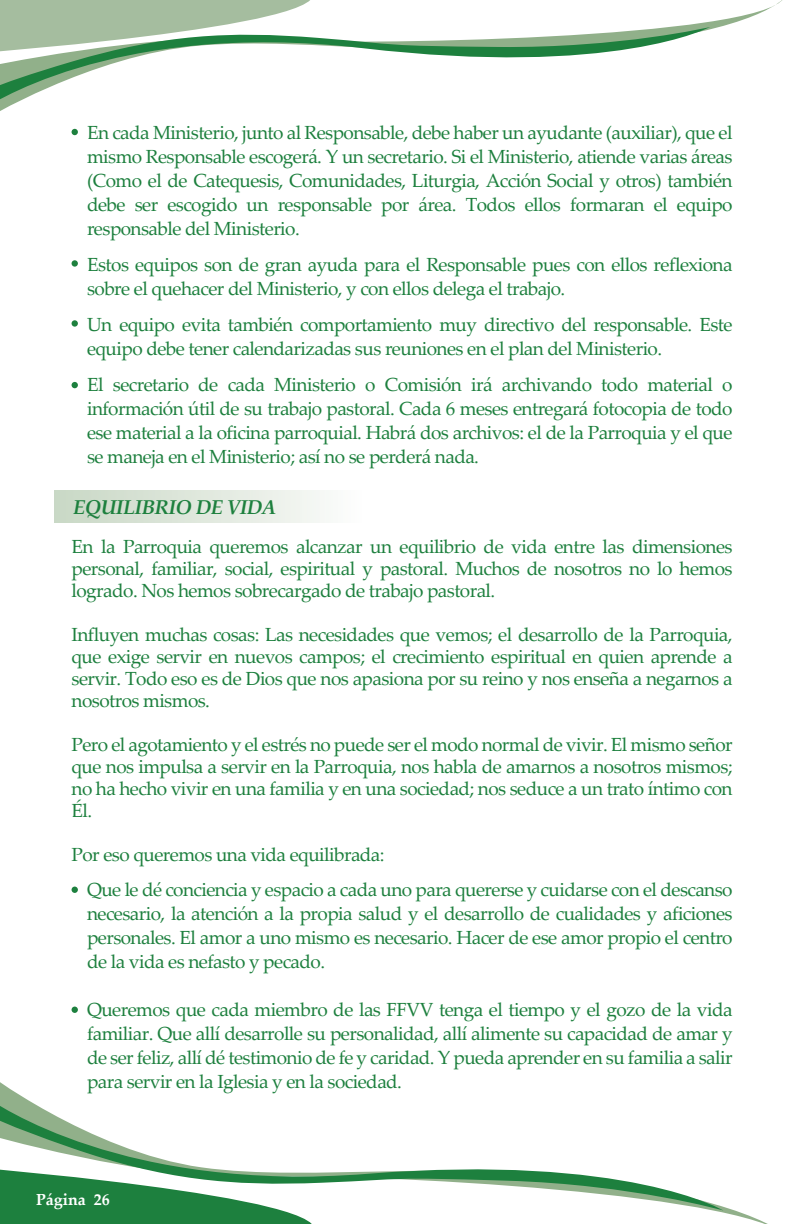
<style>
.page{position:relative;width:792px;height:1224px;background:#fff}
.page>*{position:absolute;margin:0;border:0;box-sizing:border-box;transform-origin:0 0}
.t1{font:italic 700 20px "Palatino Linotype";letter-spacing:-.03em;color:#1d803e}
.t2{font:19px/24px "Palatino Linotype";letter-spacing:-.03em;color:#1d803e;text-align:justify}
.t3{font:700 16px "Palatino Linotype";color:#fff}
</style>
<div class="page">
<svg style="left:0;top:0;width:783px;height:111px"></svg>
<svg style="left:0;top:19px;width:710px;height:91px"></svg>
<svg style="left:0;top:1082px;width:768px;height:142px"></svg>
<svg style="left:0;top:1094px;width:723px;height:117px"></svg>
<div style="left:54px;top:491px;width:308px;height:32px;background:linear-gradient(to right,#c8d7c4,#fcfcfb)"></div>
<svg style="left:72px;top:129px;width:6px;height:6px"></svg>
<div style="left:72px;top:260px;width:6px;height:7px;background:#1d803e;border-radius:50%"></div>
<div style="left:72px;top:320px;width:6px;height:7px;background:#1d803e;border-radius:50%"></div>
<svg style="left:72px;top:382px;width:6px;height:6px"></svg>
<svg style="left:72px;top:887px;width:6px;height:6px"></svg>
<svg style="left:72px;top:1007px;width:6px;height:6px"></svg>
<p class="t2" style="left:87px;top:120px;width:647px">En cada Ministerio, junto al Responsable, debe haber un ayudante (auxiliar), que el mismo Responsable escogerá. Y un secretario. Si el Ministerio, atiende varias áreas (Como el de Catequesis, Comunidades, Liturgia, Acción Social y otros) también debe ser escogido un responsable por área. Todos ellos formaran el equipo responsable del Ministerio.</p>
<p class="t2" style="left:87px;top:252px;width:647px">Estos equipos son de gran ayuda para el Responsable pues con ellos reflexiona sobre el quehacer del Ministerio, y con ellos delega el trabajo.</p>
<p class="t2" style="left:87px;top:312px;width:647px">Un equipo evita también comportamiento muy directivo del responsable. Este equipo debe tener calendarizadas sus reuniones en el plan del Ministerio.</p>
<p class="t2" style="left:87px;top:372px;width:647px">El secretario de cada Ministerio o Comisión irá archivando todo material o información útil de su trabajo pastoral. Cada 6 meses entregará fotocopia de todo ese material a la oficina parroquial. Habrá dos archivos: el de la Parroquia y el que se maneja en el Ministerio; así no se perderá nada.</p>
<p class="t1" style="left:73px;top:493px;width:205px">EQUILIBRIO DE VIDA</p>
<p class="t2" style="left:72px;top:534px;width:663px;line-height:22px">En la Parroquia queremos alcanzar un equilibrio de vida entre las dimensiones personal, familiar, social, espiritual y pastoral. Muchos de nosotros no lo hemos logrado. Nos hemos sobrecargado de trabajo pastoral.</p>
<p class="t2" style="left:72px;top:622px;width:663px;line-height:22px">Influyen muchas cosas: Las necesidades que vemos; el desarrollo de la Parroquia, que exige servir en nuevos campos; el crecimiento espiritual en quien aprende a servir. Todo eso es de Dios que nos apasiona por su reino y nos enseña a negarnos a nosotros mismos.</p>
<p class="t2" style="left:72px;top:732px;width:663px;line-height:22px">Pero el agotamiento y el estrés no puede ser el modo normal de vivir. El mismo señor que nos impulsa a servir en la Parroquia, nos habla de amarnos a nosotros mismos; no ha hecho vivir en una familia y en una sociedad; nos seduce a un trato íntimo con Él.</p>
<p class="t2" style="left:72px;top:841px;width:315px">Por eso queremos una vida equilibrada:</p>
<p class="t2" style="left:87px;top:877px;width:647px">Que le dé conciencia y espacio a cada uno para quererse y cuidarse con el descanso necesario, la atención a la propia salud y el desarrollo de cualidades y aficiones personales. El amor a uno mismo es necesario. Hacer de ese amor propio el centro de la vida es nefasto y pecado.</p>
<p class="t2" style="left:87px;top:997px;width:647px">Queremos que cada miembro de las FFVV tenga el tiempo y el gozo de la vida familiar. Que allí desarrolle su personalidad, allí alimente su capacidad de amar y de ser feliz, allí dé testimonio de fe y caridad. Y pueda aprender en su familia a salir para servir en la Iglesia y en la sociedad.</p>
<p class="t3" style="left:36px;top:1188px;width:75px">Página 26</p>
</div>
